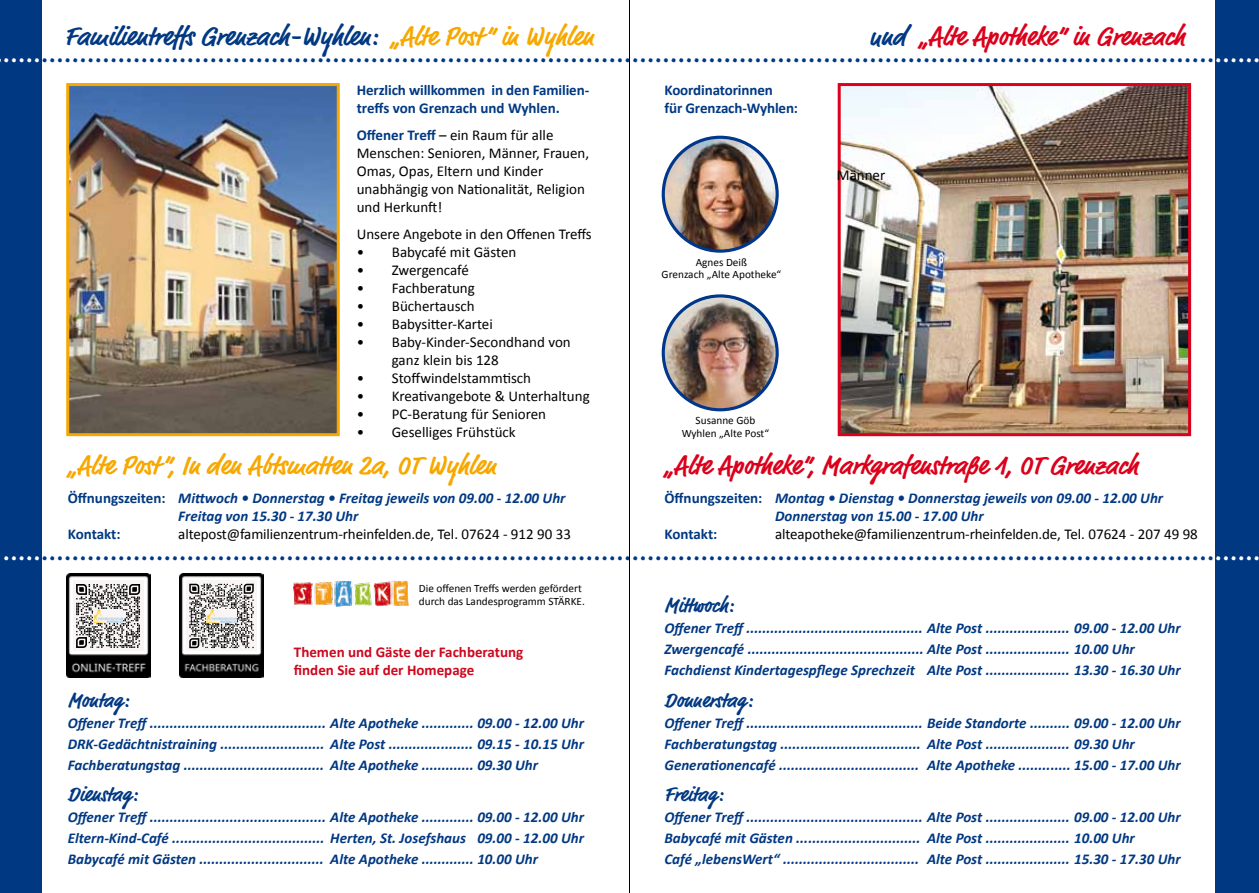
<style>
.page{position:relative;width:1259px;height:893px;background:#fff}
.page>*{position:absolute;margin:0;border:0;box-sizing:border-box;transform-origin:0 0}
.t1{font:700 27px "Market";color:#003882}
.t2{font:700 27px "Market";color:#db001b}
.t3{font:700 27px "Market";color:#f7a800}
.t4{font:700 21px "Market";color:#003882}
.t5{font:italic 700 15px/21px "Calibri";color:#003882}
.t6{font:15px/18px "Calibri";color:#000}
.t7{font:700 15px/18px "Calibri";letter-spacing:-.01em;color:#003882}
.t8{font:700 15px/18px "Calibri";color:#cd071e}
.t9{font:11.25px/12.6px "Calibri";color:#000;text-align:center}
.s1{color:#f7a800}
.s2{font-weight:700;color:#003882}
.s3{font-style:normal}
.s4{color:#003882}
.s5{color:#fff}
</style>
<div class="page">
<div style="left:0;top:0;width:41px;height:893px;background:#003882"></div>
<div style="left:1215px;top:0;width:44px;height:893px;background:#003882"></div>
<img style="left:841px;top:87px;width:346px;height:345px">
<div style="left:837px;top:83px;width:354px;height:353px;border:3px solid #db001b"></div>
<img style="left:70px;top:87px;width:266px;height:345px">
<div style="left:66px;top:83px;width:274px;height:353px;border:3px solid #f7a800"></div>
<img style="left:294px;top:581px;width:114px;height:25px">
<img style="left:663px;top:137px;width:114px;height:114px;border-radius:57px">
<div style="left:661px;top:136px;width:117px;height:117px;border:3px solid #00378b;border-radius:50%"></div>
<img style="left:663px;top:296px;width:114px;height:114px;border-radius:57px">
<div style="left:661px;top:294px;width:117px;height:117px;border:3px solid #00378b;border-radius:50%"></div>
<img style="left:66px;top:573px;width:84px;height:105px">
<div style="left:73px;top:581px;width:70px;height:70px;background:#f9f5f5"></div>
<svg style="left:76px;top:584px;width:64px;height:64px"></svg>
<img style="left:93px;top:610px;width:30px;height:12px">
<img style="left:180px;top:573px;width:83px;height:105px">
<div style="left:186px;top:581px;width:71px;height:70px;background:#f9f5f5"></div>
<svg style="left:189px;top:584px;width:65px;height:64px"></svg>
<img style="left:206px;top:610px;width:31px;height:12px">
<hr style="left:629px;top:0;width:1px;height:893px;background:#000">
<h1 class="t1" style="left:65px;top:20px;width:531px">Familientreffs Grenzach-Wyhlen: <span class="s1">„Alte Post“ in Wyhlen</span></h1>
<p class="t7" style="left:357px;top:81px;width:234px">Herzlich willkommen in den Familien&shy;treffs von Grenzach und Wyhlen.</p>
<p class="t6" style="left:357px;top:126px;width:234px"><span class="s2">Offener Treff</span> – ein Raum für alle<br>Menschen: Senioren, Männer, Frauen,<br>Omas, Opas, Eltern und Kinder unabhängig von Nationalität, Religion und Herkunft!</p>
<p class="t6" style="left:357px;top:225px;width:237px">Unsere Angebote in den Offenen Treffs</p>
<p class="t6" style="left:357px;top:243px;width:161px">• Babycafé mit Gästen</p>
<p class="t6" style="left:357px;top:261px;width:114px">• Zwergencafé</p>
<p class="t6" style="left:357px;top:279px;width:120px">• Fachberatung</p>
<p class="t6" style="left:357px;top:297px;width:120px">• Büchertausch</p>
<p class="t6" style="left:357px;top:315px;width:138px">• Babysitter-Kartei</p>
<p class="t6" style="left:392px;top:333px;width:180px;text-indent:-35px">• Baby-Kinder-Secondhand von ganz klein bis 128</p>
<p class="t6" style="left:357px;top:369px;width:176px">• Stoffwindelstammtisch</p>
<p class="t6" style="left:357px;top:387px;width:234px">• Kreativangebote &amp; Unterhaltung</p>
<p class="t6" style="left:357px;top:405px;width:191px">• PC-Beratung für Senioren</p>
<p class="t6" style="left:357px;top:423px;width:160px">• Geselliges Frühstück</p>
<h1 class="t3" style="left:68px;top:449px;width:430px">„Alte Post“, In den Abtsmatten 2a, OT Wyhlen</h1>
<p class="t5" style="left:178px;top:489px;width:389px;line-height:18px;text-indent:-111px"><span class="s3">Öffnungszeiten:</span> Mittwoch • Donnerstag • Freitag jeweils von 09.00 - 12.00 Uhr<br>Freitag von 15.30 - 17.30 Uhr</p>
<p class="t7" style="left:68px;top:525px;width:54px">Kontakt:</p>
<p class="t6" style="left:178px;top:525px;width:394px">altepost@familienzentrum-rheinfelden.de, Tel. 07624 - 912 90 33</p>
<h1 class="t2" style="left:869px;top:20px;width:317px"><span class="s4">und</span> „Alte Apotheke“ in Grenzach</h1>
<h1 class="t1" style="left:2px;top:36px;width:1259px"><span class="s5">.....</span>.........................................................................................................................................................<span class="s5">......</span></h1>
<p class="t7" style="left:664px;top:81px;width:135px">Koordinatorinnen<br>für Grenzach-Wyhlen:</p>
<p class="t6" style="left:837px;top:166px;width:50px">Männer</p>
<p class="t9" style="left:661px;top:256px;width:121px">Agnes Deiß<br>Grenzach „Alte Apotheke“</p>
<p class="t9" style="left:682px;top:414px;width:89px">Susanne Göb<br>Wyhlen „Alte Post“</p>
<h1 class="t2" style="left:664px;top:449px;width:475px">„Alte Apotheke“, Markgrafenstraße 1, OT Grenzach</h1>
<p class="t5" style="left:775px;top:489px;width:390px;line-height:18px;text-indent:-111px"><span class="s3">Öffnungszeiten:</span> Montag • Dienstag • Donnerstag jeweils von 09.00 - 12.00 Uhr<br>Donnerstag von 15.00 - 17.00 Uhr</p>
<p class="t7" style="left:664px;top:525px;width:54px">Kontakt:</p>
<p class="t6" style="left:775px;top:525px;width:424px">alteapotheke@familienzentrum-rheinfelden.de, Tel. 07624 - 207 49 98</p>
<h1 class="t1" style="left:2px;top:535px;width:1259px"><span class="s5">.....</span>.........................................................................................................................................................<span class="s5">......</span></h1>
<p class="t9" style="left:419px;top:582px;width:167px;text-align:left">Die offenen Treffs werden gefördert durch das Landesprogramm STÄRKE.</p>
<p class="t8" style="left:294px;top:643px;width:231px">Themen und Gäste der Fachberatung finden Sie auf der Homepage</p>
<h2 class="t4" style="left:68px;top:687px;width:62px">Montag:</h2>
<p class="t5" style="left:68px;top:712px;width:518px;text-align:justify">Offener Treff ............................................ Alte Apotheke ............. 09.00 - 12.00 Uhr DRK-Gedächtnistraining .......................... Alte Post ..................... 09.15 - 10.15 Uhr Fachberatungstag ................................... Alte Apotheke ............. 09.30 Uhr</p>
<h2 class="t4" style="left:68px;top:782px;width:71px">Dienstag:</h2>
<p class="t5" style="left:68px;top:807px;width:518px;text-align:justify">Offener Treff ............................................ Alte Apotheke ............. 09.00 - 12.00 Uhr Eltern-Kind-Café ...................................... Herten, St. Josefshaus 09.00 - 12.00 Uhr Babycafé mit Gästen ............................... Alte Apotheke ............. 10.00 Uhr</p>
<h2 class="t4" style="left:664px;top:593px;width:70px">Mittwoch:</h2>
<p class="t5" style="left:664px;top:618px;width:518px">Offener Treff ............................................ Alte Post ..................... 09.00 - 12.00 Uhr<br>Zwergencafé ............................................ Alte Post ..................... 10.00 Uhr<br>Fachdienst Kindertagespflege Sprechzeit Alte Post ..................... 13.30 - 16.30 Uhr</p>
<h2 class="t4" style="left:664px;top:687px;width:89px">Donnerstag:</h2>
<p class="t5" style="left:664px;top:712px;width:518px">Offener Treff ............................................ Beide Standorte .......... 09.00 - 12.00 Uhr<br>Fachberatungstag ................................... Alte Post ..................... 09.30 Uhr<br>Generationencafé ................................... Alte Apotheke ............. 15.00 - 17.00 Uhr</p>
<h2 class="t4" style="left:664px;top:782px;width:60px">Freitag:</h2>
<p class="t5" style="left:664px;top:807px;width:518px">Offener Treff ............................................ Alte Post ..................... 09.00 - 12.00 Uhr<br>Babycafé mit Gästen ............................... Alte Post ..................... 10.00 Uhr<br>Café „lebensWert“ .................................. Alte Post ..................... 15.30 - 17.30 Uhr</p>
</div>
